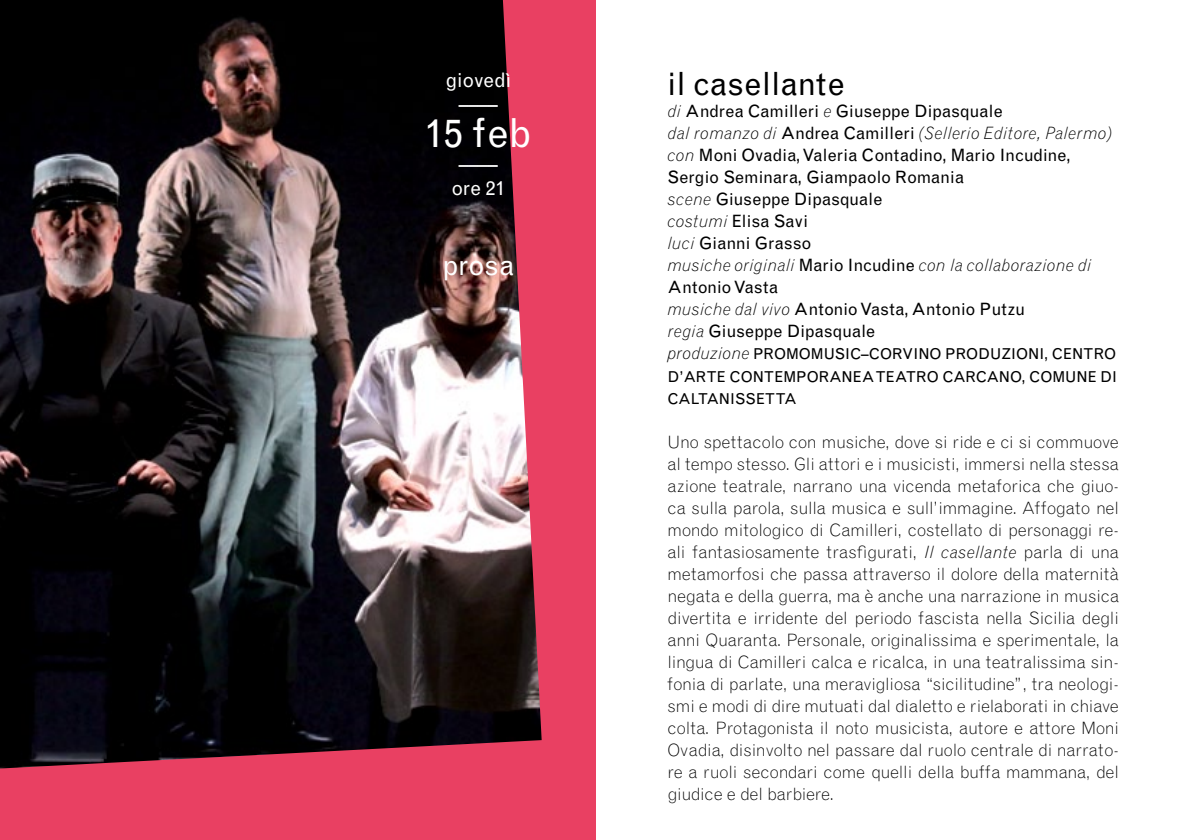
<style>
.page{position:relative;width:1191px;height:840px;background:#fff}
.page>*{position:absolute;margin:0;border:0;box-sizing:border-box;transform-origin:0 0}
.t1{font:40px "Grotesque MT Std";color:#fff}
.t2{font:32px "Grotesque MT Std";letter-spacing:.015em;color:#000}
.t3{font:28px "Grotesque MT Std";letter-spacing:-.02em;color:#fff}
.t4{font:20px/24px "Grotesque MT Std";letter-spacing:-.005em;color:#fff;text-align:center}
.t5{font:300 17px/22px "Grotesque MT Std";letter-spacing:-.01em;color:#000;text-align:justify}
.t6{font:17px/22px "Grotesque MT Std";color:#000}
.t7{font:15px/22px "Grotesque MT Std";color:#000;text-align:justify}
.s1{font-weight:300;font-style:italic}
.s2{font-weight:300;font-style:italic;font-size:17px}
.s3{font-style:italic}
</style>
<div class="page">
<div style="left:0;top:0;width:595px;height:839px;background:#e94062"></div>
<img style="left:0;top:0;width:541px;height:768px">
<p class="t4" style="left:445px;top:68px;width:67px">giovedì ––––</p>
<h1 class="t1" style="left:424px;top:109px;width:109px">15 feb</h1>
<p class="t4" style="left:451px;top:152px;width:55px">–––– ore 21</p>
<h3 class="t3" style="left:442px;top:248px;width:73px">prosa</h3>
<h2 class="t2" style="left:667px;top:65px;width:179px">il casellante</h2>
<p class="t6" style="left:667px;top:100px;width:446px"><span class="s1">di</span> Andrea Camilleri <span class="s1">e</span> Giuseppe Dipasquale<br><span class="s1">dal romanzo di</span> Andrea Camilleri <span class="s1">(Sellerio Editore, Palermo) con</span> Moni Ovadia, Valeria Contadino, Mario Incudine, Sergio Seminara, Giampaolo Romania<br><span class="s1">scene</span> Giuseppe Dipasquale<br><span class="s1">costumi</span> Elisa Savi<br><span class="s1">luci</span> Gianni Grasso<br><span class="s1">musiche originali</span> Mario Incudine <span class="s1">con la collaborazione di </span>Antonio Vasta<br><span class="s1">musiche dal vivo</span> Antonio Vasta, Antonio Putzu<br><span class="s1">regia</span> Giuseppe Dipasquale</p>
<p class="t7" style="left:667px;top:343px;width:451px"><span class="s2">produzione</span> PROMOMUSIC–CORVINO PRODUZIONI, CENTRO D’ARTE CONTEMPORANEA TEATRO CARCANO, COMUNE DI CALTANISSETTA</p>
<p class="t5" style="left:667px;top:430px;width:453px">Uno spettacolo con musiche, dove si ride e ci si commuove al tempo stesso. Gli attori e i musicisti, immersi nella stessa azione teatrale, narrano una vicenda metaforica che giuo&shy;ca sulla parola, sulla musica e sull’immagine. Affogato nel mondo mitologico di Camilleri, costellato di personaggi re&shy;ali fantasiosamente trasfigurati, <span class="s3">Il casellante</span> parla di una metamorfosi che passa attraverso il dolore della maternità negata e della guerra, ma è anche una narrazione in musica divertita e irridente del periodo fascista nella Sicilia degli anni Quaranta. Personale, originalissima e sperimentale, la lingua di Camilleri calca e ricalca, in una teatralissima sin&shy;fonia di parlate, una meravigliosa “sicilitudine”, tra neologi&shy;smi e modi di dire mutuati dal dialetto e rielaborati in chiave colta. Protagonista il noto musicista, autore e attore Moni Ovadia, disinvolto nel passare dal ruolo centrale di narrato&shy;re a ruoli secondari come quelli della buffa mammana, del giudice e del barbiere.</p>
</div>
